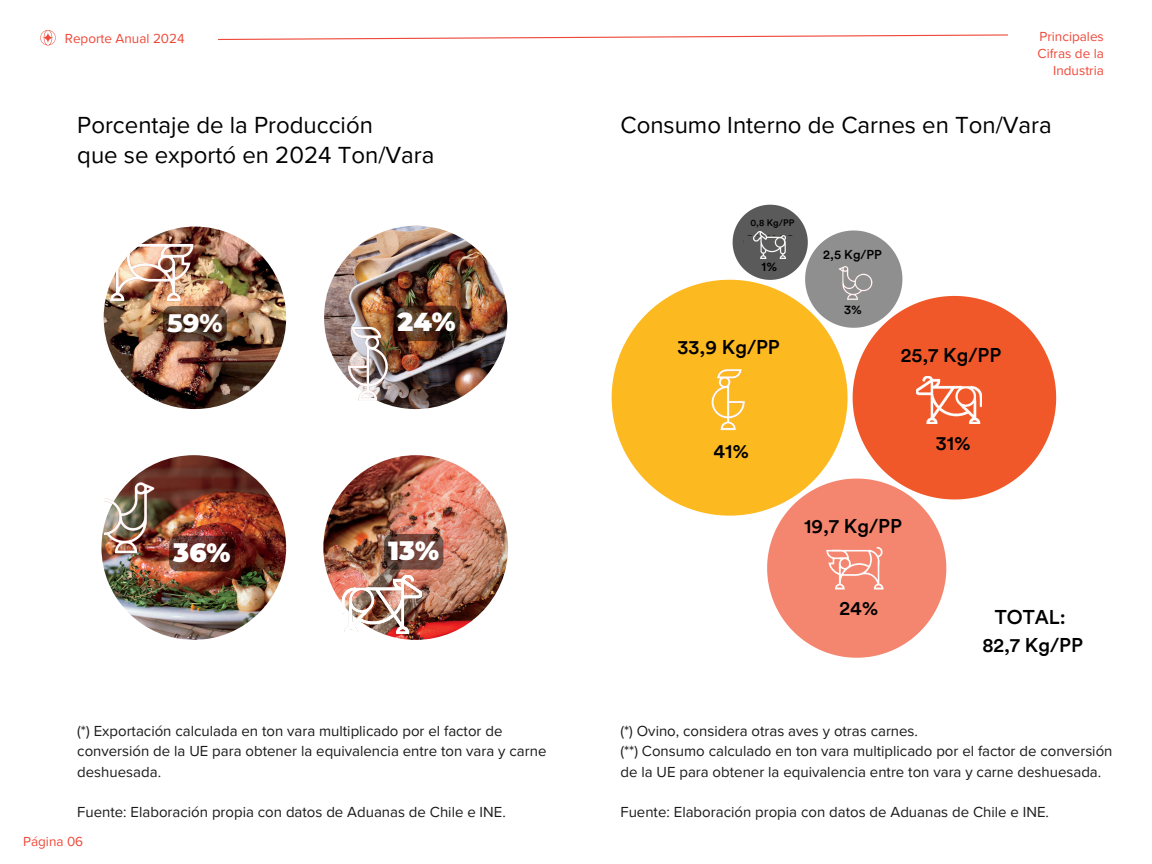
<style>
.page{position:relative;width:1152px;height:864px;background:#fff}
.page>*{position:absolute;margin:0;border:0;box-sizing:border-box;transform-origin:0 0}
.t1{font:900 26.1px "Montserrat";color:#fff}
.t2{font:900 25.95px "Montserrat";color:#fff}
.t3{font:800 25.8px "Montserrat";color:#fff}
.t4{font:24px/30.3px "Proxima Nova";color:#010101}
.t5{font:500 19.8px/27.5px "Circular Std";color:#000;text-align:center}
.t6{font:15px/20.2px "Proxima Nova";color:#1a1a1a}
.t7{font:13.5px/16.8px "Proxima Nova";color:#ef4838;text-align:right}
.t8{font:500 12.75px "Circular Std";color:#000}
.t9{font:500 9.45px "Circular Std";color:#000}
</style>
<div class="page">
<svg style="left:40px;top:30px;width:16px;height:15px"></svg>
<svg style="left:218px;top:34px;width:790px;height:6px"></svg>
<img style="left:104px;top:227px;width:182px;height:182px;border-radius:50%">
<img style="left:104px;top:233px;width:96px;height:75px">
<svg style="left:104px;top:231px;width:61px;height:60px"></svg>
<div style="left:163px;top:306px;width:64px;height:35px;background:#000;border-radius:9px;opacity:.5"></div>
<img style="left:324px;top:226px;width:183px;height:183px;border-radius:50%">
<img style="left:344px;top:324px;width:46px;height:78px">
<div style="left:393px;top:306px;width:67px;height:35px;background:#000;border-radius:9px;opacity:.5"></div>
<img style="left:101px;top:455px;width:185px;height:185px;border-radius:50%">
<img style="left:105px;top:477px;width:58px;height:82px">
<div style="left:169px;top:536px;width:66px;height:35px;background:#000;border-radius:9px;opacity:.5"></div>
<img style="left:323px;top:455px;width:185px;height:185px;border-radius:50%">
<img style="left:342px;top:576px;width:79px;height:57px">
<div style="left:384px;top:534px;width:59px;height:36px;background:#000;border-radius:9px;opacity:.5"></div>
<svg style="left:612px;top:280px;width:236px;height:236px;fill:#fcb920"></svg>
<svg style="left:853px;top:296px;width:203px;height:203px;fill:#f15829"></svg>
<svg style="left:767px;top:479px;width:179px;height:179px"></svg>
<svg style="left:733px;top:205px;width:169px;height:123px"></svg>
<div style="left:898px;top:379px;width:106px;height:39px;background:#f15829"></div>
<div style="left:804px;top:546px;width:106px;height:39px;background:#f4856e"></div>
<div style="left:815px;top:267px;width:72px;height:25px;background:#8f8f8f"></div>
<div style="left:744px;top:236px;width:60px;height:19px;background:#5a5a5a"></div>
<img style="left:710px;top:368px;width:38px;height:64px">
<img style="left:916px;top:376px;width:66px;height:48px">
<img style="left:822px;top:542px;width:65px;height:52px">
<img style="left:834px;top:263px;width:42px;height:39px">
<img style="left:753px;top:232px;width:33px;height:27px">
<p class="t7" style="left:65px;top:31px;width:121px">Reporte Anual 2024</p>
<h6 class="t7" style="left:1038px;top:28px;width:68px">Principales<br>Cifras de la<br>Industria</h6>
<h6 class="t4" style="left:77px;top:110px;width:359px">Porcentaje de la Producción<br>que se exportó en 2024 Ton/Vara</h6>
<h2 class="t3" style="left:167px;top:307px;width:57px">59%</h2>
<p class="t2" style="left:398px;top:306px;width:60px">24%</p>
<p class="t1" style="left:173px;top:536px;width:59px">36%</p>
<h1 class="t1" style="left:388px;top:535px;width:52px">13%</h1>
<p class="t6" style="left:77px;top:721px;width:471px">(*) Exportación calculada en ton vara multiplicado por el factor de conversión de la UE para obtener la equivalencia entre ton vara y carne deshuesada.</p>
<p class="t6" style="left:77px;top:802px;width:430px">Fuente: Elaboración propia con datos de Aduanas de Chile e INE.</p>
<p class="t7" style="left:23px;top:834px;width:62px">Página 06</p>
<p class="t4" style="left:620px;top:110px;width:433px">Consumo Interno de Carnes en Ton/Vara</p>
<p class="t9" style="left:751px;top:219px;width:45px">0,8 Kg/PP</p>
<p class="t8" style="left:762px;top:261px;width:17px">1%</p>
<p class="t8" style="left:823px;top:249px;width:60px">2,5 Kg/PP</p>
<h3 class="t8" style="left:844px;top:304px;width:19px">3%</h3>
<p class="t5" style="left:678px;top:334px;width:104px">33,9 Kg/PP</p>
<h1 class="t5" style="left:901px;top:342px;width:102px">25,7 Kg/PP</h1>
<h5 class="t5" style="left:714px;top:438px;width:37px">41%</h5>
<h1 class="t5" style="left:804px;top:513px;width:99px">19,7 Kg/PP</h1>
<p class="t5" style="left:840px;top:595px;width:40px">24%</p>
<p class="t5" style="left:936px;top:430px;width:36px">31%</p>
<h5 class="t5" style="left:982px;top:604px;width:102px">TOTAL:<br>82,7 Kg/PP</h5>
<h3 class="t6" style="left:620px;top:721px;width:494px">(*) Ovino, considera otras aves y otras carnes.<br>(**) Consumo calculado en ton vara multiplicado por el factor de conversión de la UE para obtener la equivalencia entre ton vara y carne deshuesada.</h3>
<h5 class="t6" style="left:620px;top:802px;width:430px">Fuente: Elaboración propia con datos de Aduanas de Chile e INE.</h5>
</div>
